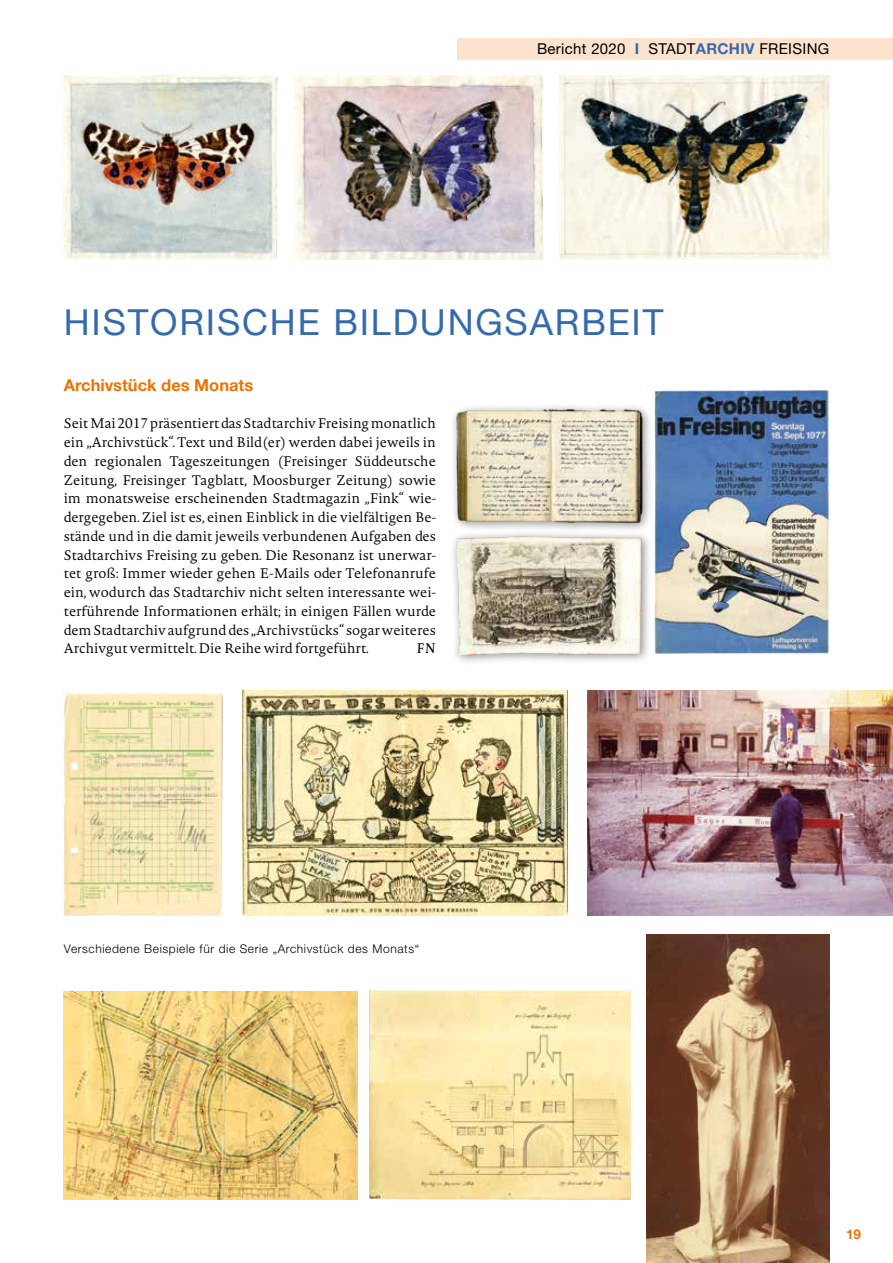
<style>
.page{position:relative;width:893px;height:1263px;background:#fff}
.page>*{position:absolute;margin:0;border:0;box-sizing:border-box;transform-origin:0 0}
.t1{font:36px "Helvetica Neue";letter-spacing:.05em;color:#356aad}
.t2{font:700 16.5px "Helvetica Neue";color:#ee7203}
.t3{font:15px "Helvetica Neue";letter-spacing:.02em;color:#000}
.t4{font:300 13.65px/18.8px "Novel Pro";color:#000;text-align:justify}
.t5{font:italic 13.65px "Novel Pro";color:#000}
.t6{font:700 13.5px "Helvetica Neue";color:#ee7203}
.t7{font:300 12px "Helvetica Neue";letter-spacing:.05em;color:#000}
.s1{font-weight:700;color:#356aad}
</style>
<div class="page">
<div style="left:457px;top:38px;width:436px;height:21px;background:#fbe3cd"></div>
<img style="left:64px;top:75px;width:214px;height:185px">
<img style="left:654px;top:391px;width:176px;height:262px">
<img style="left:64px;top:692px;width:159px;height:224px">
<img style="left:646px;top:935px;width:183px;height:328px">
<img style="left:560px;top:75px;width:270px;height:185px">
<img style="left:294px;top:75px;width:249px;height:185px">
<img style="left:588px;top:691px;width:305px;height:225px">
<img style="left:370px;top:991px;width:261px;height:208px">
<img style="left:64px;top:992px;width:293px;height:207px">
<img style="left:243px;top:691px;width:325px;height:225px">
<div style="left:449px;top:403px;width:204px;height:130px;background:#000;opacity:.45"></div>
<img style="left:455px;top:409px;width:188px;height:113px">
<div style="left:450px;top:529px;width:203px;height:137px;background:#000;opacity:.45"></div>
<img style="left:455px;top:535px;width:187px;height:120px">
<p class="t3" style="left:537px;top:40px;width:294px">Bericht 2020 <span class="s1">I</span> STADT<span class="s1">ARCHIV</span> FREISING</p>
<h1 class="t1" style="left:64px;top:300px;width:601px">HISTORISCHE BILDUNGSARBEIT</h1>
<p class="t2" style="left:64px;top:375px;width:191px">Archivstück des Monats</p>
<p class="t4" style="left:64px;top:414px;width:374px">Seit Mai 2017 präsentiert das Stadtarchiv Freising monatlich ein „Archivstück“. Text und Bild(er) werden dabei jeweils in den regionalen Tageszeitungen (Freisinger Süddeutsche Zeitung, Freisinger Tagblatt, Moosburger Zeitung) sowie im monatsweise erscheinenden Stadtmagazin „Fink“ wie&shy;dergegeben. Ziel ist es, einen Einblick in die vielfältigen Be&shy;stände und in die damit jeweils verbundenen Aufgaben des Stadtarchivs Freising zu geben. Die Resonanz ist unerwar&shy;tet groß: Immer wieder gehen E-Mails oder Telefonanrufe ein, wodurch das Stadtarchiv nicht selten interessante wei&shy;terführende Informationen erhält; in einigen Fällen wurde dem Stadtarchiv aufgrund des „Archivstücks“ sogar weiteres Archivgut vermittelt. Die Reihe wird fortgeführt.</p>
<p class="t5" style="left:417px;top:638px;width:21px">FN</p>
<p class="t7" style="left:64px;top:942px;width:357px">Verschiedene Beispiele für die Serie „Archivstück des Monats“</p>
<p class="t6" style="left:846px;top:1226px;width:17px">19</p>
</div>
